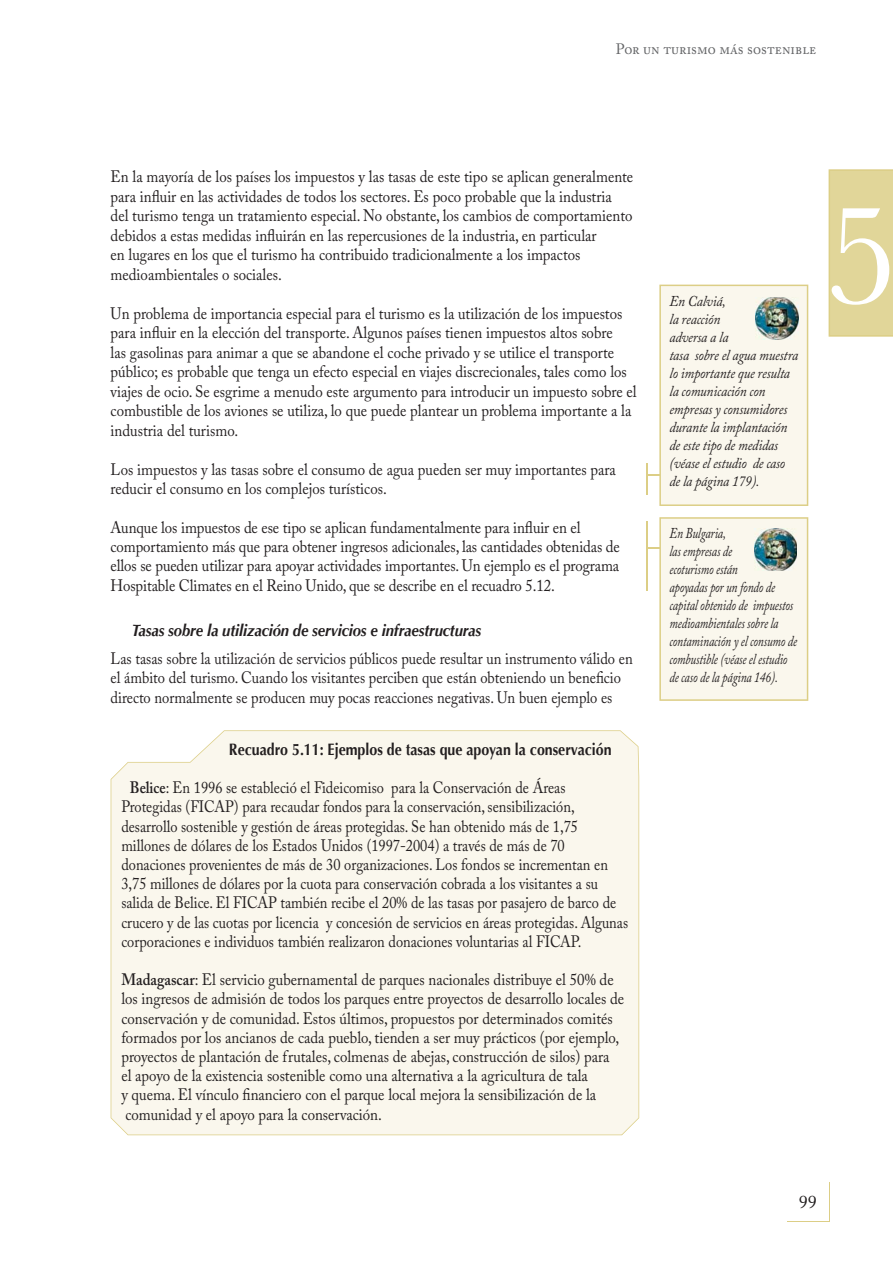
<style>
.page{position:relative;width:893px;height:1263px;background:#fff}
.page>*{position:absolute;margin:0;border:0;box-sizing:border-box;transform-origin:0 0}
.t1{font:147px "Baskerville";color:#fff}
.t2{font:18px "Adobe Caslon Pro";color:#231f20}
.t3{font:16.5px/19.5px "Adobe Caslon Pro";color:#231f20;scale:.9 1}
.t4{font:16.5px/19.2px "Adobe Caslon Pro";color:#231f20;scale:.87 1}
.t5{font:16.5px/19.5px "Adobe Caslon Pro";color:#231f20;scale:.88 1}
.t6{font:italic 700 16.5px "Optima";letter-spacing:-.01em;color:#231f20;scale:.9 1}
.t7{font:700 16.5px "Optima";color:#231f20;scale:.86 1}
.t8{font:italic 15px/18px "Adobe Caslon Pro";letter-spacing:-.01em;color:#231f20;scale:.89 1}
.t9{font:italic 15px/18px "Adobe Caslon Pro";letter-spacing:-.01em;color:#231f20;scale:.77 1}
.t10{font:15px "Adobe Caslon Pro";color:#636466;scale:.96 1}
.s1{font-weight:600}
</style>
<div class="page">
<svg style="left:828px;top:169px;width:64px;height:168px;background:#e1d69a"></svg>
<div style="left:831px;top:208px;width:58px;height:97px;background:#e1d699"></div>
<hr style="left:829px;top:1182px;width:1px;height:40px;background:#dcce86">
<hr style="left:787px;top:1221px;width:42px;height:1px;background:#dcce86">
<div style="left:111px;top:730px;width:528px;height:405px;background:#faf7ed"></div>
<hr style="left:646px;top:463px;width:1px;height:31px;background:#dcce86">
<svg style="left:647px;top:285px;width:161px;height:221px;background:#f9f6eb"></svg>
<img style="left:755px;top:297px;width:43px;height:43px">
<hr style="left:646px;top:521px;width:1px;height:70px;background:#dcce86">
<svg style="left:647px;top:517px;width:161px;height:184px;background:#f1efe4"></svg>
<p class="t10" style="left:616px;top:43px;width:210px">Por un turismo más sostenible</p>
<p class="t3" style="left:111px;top:168px;width:582px">En la mayoría de los países los impuestos y las tasas de este tipo se aplican generalmente para influir en las actividades de todos los sectores. Es poco probable que la industria del turismo tenga un tratamiento especial. No obstante, los cambios de comportamiento debidos a estas medidas influirán en las repercusiones de la industria, en particular<br>en lugares en los que el turismo ha contribuido tradicionalmente a los impactos medioambientales o sociales.</p>
<p class="t3" style="left:111px;top:305px;width:586px">Un problema de importancia especial para el turismo es la utilización de los impuestos para influir en la elección del transporte. Algunos países tienen impuestos altos sobre<br>las gasolinas para animar a que se abandone el coche privado y se utilice el transporte público; es probable que tenga un efecto especial en viajes discrecionales, tales como los viajes de ocio. Se esgrime a menudo este argumento para introducir un impuesto sobre el combustible de los aviones se utiliza, lo que puede plantear un problema importante a la industria del turismo.</p>
<p class="t3" style="left:111px;top:461px;width:563px">Los impuestos y las tasas sobre el consumo de agua pueden ser muy importantes para reducir el consumo en los complejos turísticos.</p>
<p class="t3" style="left:111px;top:519px;width:567px">Aunque los impuestos de ese tipo se aplican fundamentalmente para influir en el comportamiento más que para obtener ingresos adicionales, las cantidades obtenidas de ellos se pueden utilizar para apoyar actividades importantes. Un ejemplo es el programa Hospitable Climates en el Reino Unido, que se describe en el recuadro 5.12.</p>
<p class="t6" style="left:132px;top:620px;width:390px">Tasas sobre la utilización de servicios e infraestructuras</p>
<p class="t5" style="left:111px;top:650px;width:595px">Las tasas sobre la utilización de servicios públicos puede resultar un instrumento válido en el ámbito del turismo. Cuando los visitantes perciben que están obteniendo un beneficio directo normalmente se producen muy pocas reacciones negativas. Un buen ejemplo es</p>
<p class="t7" style="left:229px;top:740px;width:446px">Recuadro 5.11: Ejemplos de tasas que apoyan la conservación</p>
<p class="t4" style="left:121px;top:780px;width:584px;text-indent:9px"><span class="s1">Belice</span>: En 1996 se estableció el Fideicomiso para la Conservación de Áreas Protegidas (FICAP) para recaudar fondos para la conservación, sensibilización, desarrollo sostenible y gestión de áreas protegidas. Se han obtenido más de 1,75 millones de dólares de los Estados Unidos (1997-2004) a través de más de 70 donaciones provenientes de más de 30 organizaciones. Los fondos se incrementan en 3,75 millones de dólares por la cuota para conservación cobrada a los visitantes a su salida de Belice. El FICAP también recibe el 20% de las tasas por pasajero de barco de crucero y de las cuotas por licencia y concesión de servicios en áreas protegidas. Algunas corporaciones e individuos también realizaron donaciones voluntarias al FICAP.</p>
<p class="t3" style="left:121px;top:972px;width:560px"><span class="s1">Madagascar</span>: El servicio gubernamental de parques nacionales distribuye el 50% de los ingresos de admisión de todos los parques entre proyectos de desarrollo locales de conservación y de comunidad. Estos últimos, propuestos por determinados comités formados por los ancianos de cada pueblo, tienden a ser muy prácticos (por ejemplo, proyectos de plantación de frutales, colmenas de abejas, construcción de silos) para<br>el apoyo de la existencia sostenible como una alternativa a la agricultura de tala<br>y quema. El vínculo financiero con el parque local mejora la sensibilización de la comunidad y el apoyo para la conservación.</p>
<p class="t8" style="left:669px;top:293px;width:146px">En Calviá,<br>la reacción<br>adversa a la<br>tasa sobre el agua muestra lo importante que resulta la comunicación con empresas y consumidores durante la implantación de este tipo de medidas (véase el estudio de caso de la página 179).</p>
<p class="t9" style="left:669px;top:526px;width:167px">En Bulgaria,<br>las empresas de<br>ecoturismo están<br>apoyadas por un fondo de capital obtenido de impuestos medioambientales sobre la contaminación y el consumo de combustible (véase el estudio de caso de la página 146).</p>
<h1 class="t1" style="left:825px;top:171px;width:75px">5</h1>
<p class="t2" style="left:798px;top:1195px;width:19px">99</p>
</div>
